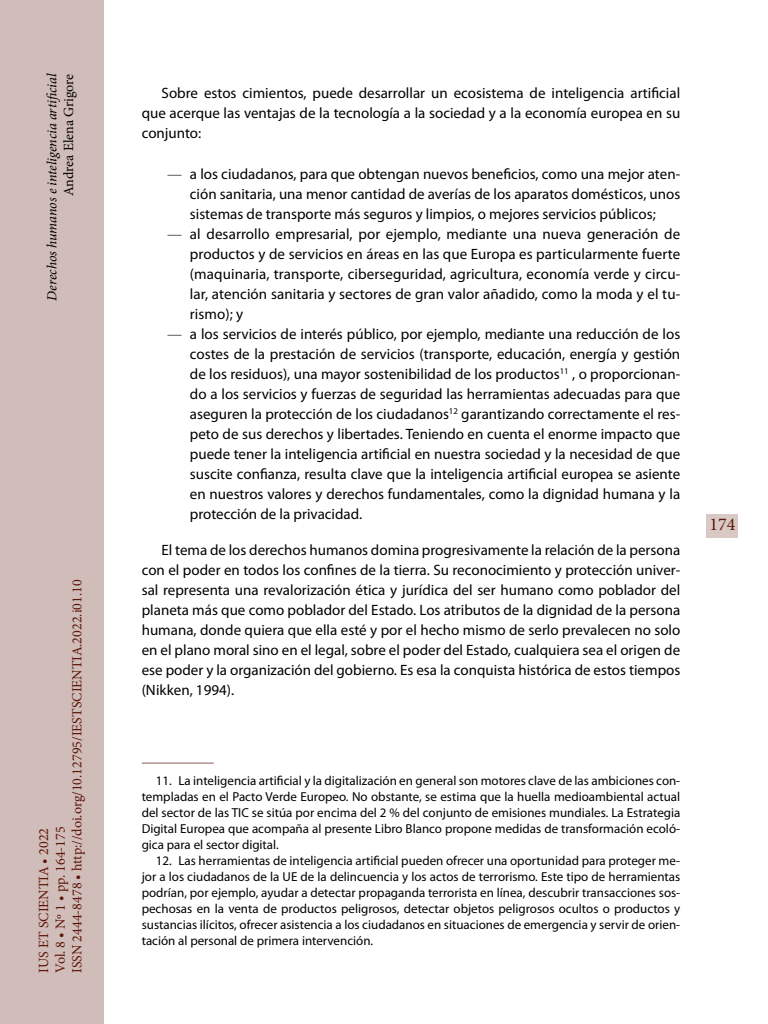
<style>
.page{position:relative;width:768px;height:1024px;background:#fff}
.page>*{position:absolute;margin:0;border:0;box-sizing:border-box;transform-origin:0 0}
.t1{font:18px "Minion Pro";color:#5d1305}
._00_bsc_esp{font:15px/20px "Myriad Pro";color:#000;text-align:justify}
._00_bsc{font:15px/20px "Myriad Pro";color:#000;text-align:justify}
.t2{font:14px/16.8px "Minion Pro";color:#5d1305}
.t3{font:italic 14px "Minion Pro";letter-spacing:-.005em;color:#000}
.t4{font:14px "Minion Pro";letter-spacing:-.005em;color:#000}
.zz_notas{font:13px/16px "Myriad Pro";color:#000;text-align:justify}
.s1{font-weight:300}
</style>
<div class="page">
<hr style="left:142px;top:763px;width:72px;height:1px;background:#8c5c52">
<div style="left:0;top:0;width:103px;height:1024px;background:#d0bcb9"></div>
<div style="left:707px;top:514px;width:31px;height:24px;background:#d9c9c5"></div>
<p class="t3" style="left:42px;top:301px;width:228px;rotate:-90deg">Derechos humanos e inteligencia artificial</p>
<p class="t4" style="left:59px;top:196px;width:124px;rotate:-90deg">Andrea Elena Grigore</p>
<p class="t2" style="left:35px;top:973px;width:395px;rotate:-90deg">IUS ET SCIENTIA • 2022<br>Vol. 8 • Nº 1 • pp. 164-175<br>ISSN 2444-8478 • http://doi.org/10.12795/IESTSCIENTIA.2022.i01.10</p>
<p class="_00_bsc" style="left:142px;top:83px;width:540px;text-indent:20px">Sobre estos cimientos, puede desarrollar un ecosistema de inteligencia artificial que acerque las ventajas de la tecnología a la sociedad y a la economía europea en su conjunto:</p>
<p class="_00_bsc_esp" style="left:190px;top:164px;width:492px;text-indent:-23px"><span class="s1">—</span> a los ciudadanos, para que obtengan nuevos beneficios, como una mejor aten&shy;ción sanitaria, una menor cantidad de averías de los aparatos domésticos, unos sistemas de transporte más seguros y limpios, o mejores servicios públicos;</p>
<p class="_00_bsc_esp" style="left:190px;top:224px;width:492px;text-indent:-23px"><span class="s1">—</span> al desarrollo empresarial, por ejemplo, mediante una nueva generación de productos y de servicios en áreas en las que Europa es particularmente fuerte (maquinaria, transporte, ciberseguridad, agricultura, economía verde y circu&shy;lar, atención sanitaria y sectores de gran valor añadido, como la moda y el tu&shy;rismo); y</p>
<p class="_00_bsc_esp" style="left:190px;top:324px;width:492px;text-indent:-23px"><span class="s1">—</span> a los servicios de interés público, por ejemplo, mediante una reducción de los costes de la prestación de servicios (transporte, educación, energía y gestión de los residuos), una mayor sostenibilidad de los productos<sup>11</sup> , o proporcionan&shy;do a los servicios y fuerzas de seguridad las herramientas adecuadas para que aseguren la protección de los ciudadanos<sup>12</sup> garantizando correctamente el res&shy;peto de sus derechos y libertades. Teniendo en cuenta el enorme impacto que puede tener la inteligencia artificial en nuestra sociedad y la necesidad de que suscite confianza, resulta clave que la inteligencia artificial europea se asiente en nuestros valores y derechos fundamentales, como la dignidad humana y la protección de la privacidad.</p>
<p class="_00_bsc_esp" style="left:142px;top:540px;width:540px;text-indent:20px">El tema de los derechos humanos domina progresivamente la relación de la persona con el poder en todos los confines de la tierra. Su reconocimiento y protección univer&shy;sal representa una revalorización ética y jurídica del ser humano como poblador del planeta más que como poblador del Estado. Los atributos de la dignidad de la persona humana, donde quiera que ella esté y por el hecho mismo de serlo prevalecen no solo en el plano moral sino en el legal, sobre el poder del Estado, cualquiera sea el origen de ese poder y la organización del gobierno. Es esa la conquista histórica de estos tiempos (Nikken, 1994).</p>
<p class="t1" style="left:709px;top:512px;width:27px">174</p>
<p class="zz_notas" style="left:142px;top:772px;width:540px;text-indent:14px">11. La inteligencia artificial y la digitalización en general son motores clave de las ambiciones con&shy;templadas en el Pacto Verde Europeo. No obstante, se estima que la huella medioambiental actual del sector de las TIC se sitúa por encima del 2 % del conjunto de emisiones mundiales. La Estrategia Digital Europea que acompaña al presente Libro Blanco propone medidas de transformación ecoló&shy;gica para el sector digital.</p>
<p class="zz_notas" style="left:142px;top:852px;width:540px;text-indent:14px">12. Las herramientas de inteligencia artificial pueden ofrecer una oportunidad para proteger me&shy;jor a los ciudadanos de la UE de la delincuencia y los actos de terrorismo. Este tipo de herramientas podrían, por ejemplo, ayudar a detectar propaganda terrorista en línea, descubrir transacciones sos&shy;pechosas en la venta de productos peligrosos, detectar objetos peligrosos ocultos o productos y sustancias ilícitos, ofrecer asistencia a los ciudadanos en situaciones de emergencia y servir de orien&shy;tación al personal de primera intervención.</p>
</div>
